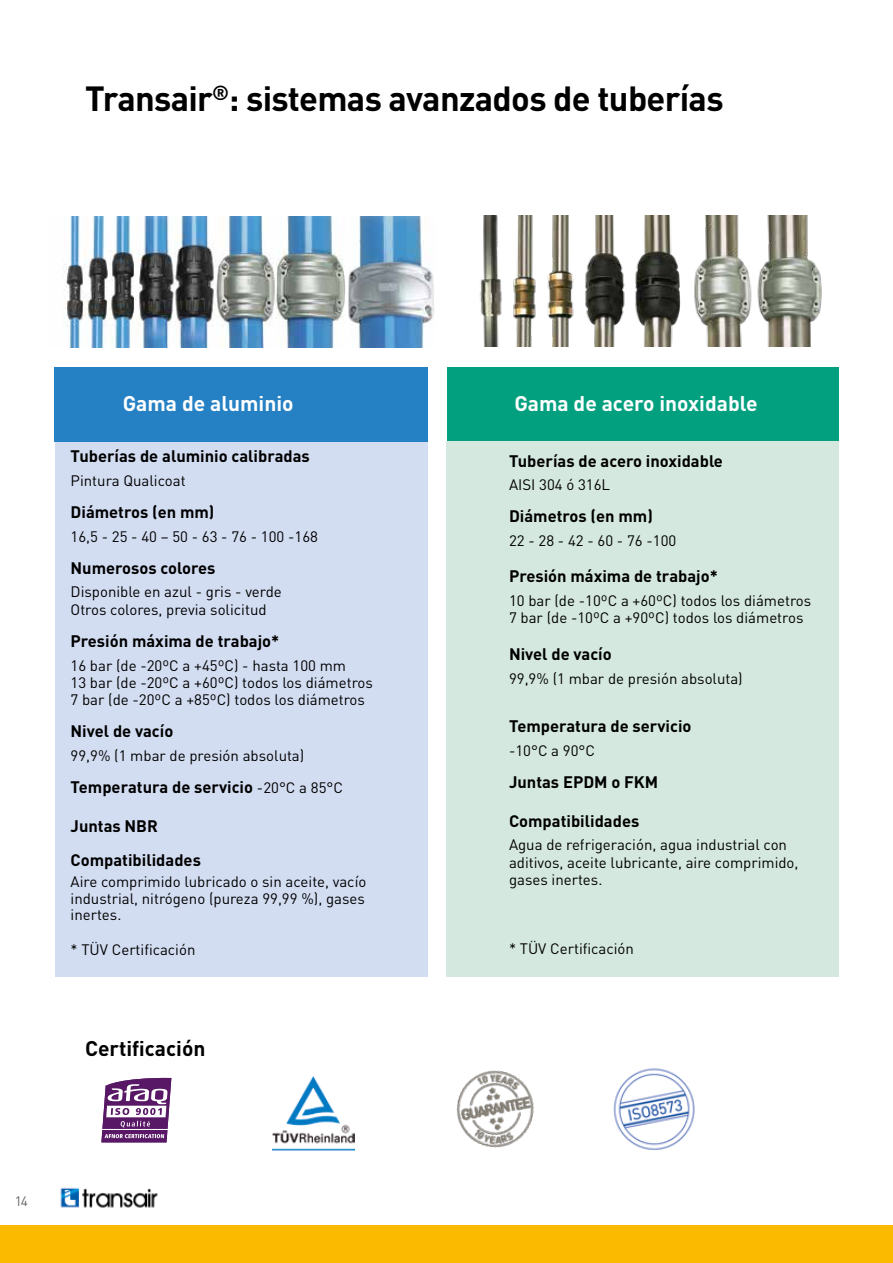
<style>
.page{position:relative;width:893px;height:1263px;background:#fff}
.page>*{position:absolute;margin:0;border:0;box-sizing:border-box;transform-origin:0 0}
.t1{font:700 34.5px "DINOT";letter-spacing:-.02em;color:#000}
.t2{font:700 21px "DINOT";color:#fff}
.t3{font:700 21px "DINOT";color:#000}
.t4{font:700 16.5px/34.2px "DINOT";color:#000}
.t5{font:15px/17.2px "DINOT";color:#000}
.t6{font:13.5px "DINOT";color:#646363}
.s1{font-weight:400;font-size:15px}
</style>
<div class="page">
<div style="left:0;top:1225px;width:893px;height:38px;background:#fbba00"></div>
<img style="left:60px;top:1187px;width:98px;height:21px">
<img style="left:480px;top:215px;width:48px;height:132px">
<img style="left:547px;top:216px;width:134px;height:131px">
<img style="left:694px;top:216px;width:57px;height:131px">
<img style="left:751px;top:216px;width:71px;height:131px">
<img style="left:501px;top:216px;width:35px;height:131px">
<img style="left:64px;top:216px;width:20px;height:132px">
<img style="left:84px;top:216px;width:24px;height:132px">
<img style="left:110px;top:216px;width:29px;height:132px">
<img style="left:139px;top:216px;width:35px;height:132px">
<img style="left:174px;top:216px;width:171px;height:132px">
<img style="left:348px;top:216px;width:86px;height:132px">
<div style="left:448px;top:367px;width:391px;height:74px;background:#03a080"></div>
<div style="left:446px;top:441px;width:393px;height:536px;background:#d4e8df"></div>
<div style="left:55px;top:367px;width:372px;height:610px;background:#d3ddf2"></div>
<img style="left:272px;top:1077px;width:83px;height:73px">
<img style="left:613px;top:1068px;width:82px;height:82px">
<img style="left:456px;top:1070px;width:78px;height:78px">
<svg style="left:101px;top:1078px;width:70px;height:64px"></svg>
<hr style="left:102px;top:1129px;width:66px;height:1px;background:#fff">
<div style="left:54px;top:367px;width:373px;height:74px;background:#2581c4"></div>
<h1 class="t1" style="left:85px;top:75px;width:640px">Transair<sup>®</sup>: sistemas avanzados de tuberías</h1>
<h2 class="t2" style="left:123px;top:389px;width:172px">Gama de aluminio</h2>
<h2 class="t2" style="left:514px;top:389px;width:245px">Gama de acero inoxidable</h2>
<p class="t4" style="left:71px;top:438px;width:241px">Tuberías de aluminio calibradas</p>
<p class="t5" style="left:71px;top:471px;width:117px">Pintura Qualicoat</p>
<p class="t4" style="left:71px;top:494px;width:145px">Diámetros (en mm)</p>
<p class="t5" style="left:71px;top:527px;width:249px">16,5 - 25 - 40 – 50 - 63 - 76 - 100 -168</p>
<p class="t4" style="left:71px;top:550px;width:146px">Numerosos colores</p>
<p class="t5" style="left:71px;top:583px;width:213px">Disponible en azul - gris - verde<br>Otros colores, previa solicitud</p>
<p class="t4" style="left:71px;top:623px;width:210px">Presión máxima de trabajo*</p>
<p class="t5" style="left:71px;top:656px;width:304px">16 bar (de -20ºC a +45ºC) - hasta 100 mm<br>13 bar (de -20ºC a +60ºC) todos los diámetros<br>7 bar (de -20ºC a +85ºC) todos los diámetros</p>
<p class="t4" style="left:71px;top:714px;width:104px">Nivel de vacío</p>
<p class="t5" style="left:71px;top:746px;width:235px">99,9% (1 mbar de presión absoluta)</p>
<p class="t4" style="left:71px;top:769px;width:274px">Temperatura de servicio <span class="s1">-20°C a 85°C</span></p>
<p class="t4" style="left:71px;top:808px;width:132px">Juntas NBR<br>Compatibilidades</p>
<p class="t5" style="left:71px;top:873px;width:297px;line-height:16.5px;text-align:justify">Aire comprimido lubricado o sin aceite, vacío industrial, nitrógeno (pureza 99,99 %), gases inertes.</p>
<p class="t5" style="left:71px;top:940px;width:126px">* TÜV Certificación</p>
<h2 class="t3" style="left:85px;top:1034px;width:122px">Certificación</h2>
<p class="t4" style="left:509px;top:443px;width:216px">Tuberías de acero inoxidable</p>
<p class="t5" style="left:509px;top:475px;width:103px">AISI 304 ó 316L</p>
<p class="t4" style="left:509px;top:499px;width:145px">Diámetros (en mm)</p>
<p class="t5" style="left:509px;top:531px;width:169px">22 - 28 - 42 - 60 - 76 -100</p>
<p class="t4" style="left:509px;top:558px;width:210px">Presión máxima de trabajo*</p>
<p class="t5" style="left:509px;top:591px;width:304px">10 bar (de -10ºC a +60ºC) todos los diámetros<br>7 bar (de -10ºC a +90ºC) todos los diámetros</p>
<p class="t4" style="left:509px;top:637px;width:104px">Nivel de vacío</p>
<p class="t5" style="left:509px;top:669px;width:235px">99,9% (1 mbar de presión absoluta)</p>
<p class="t4" style="left:509px;top:708px;width:184px">Temperatura de servicio</p>
<p class="t5" style="left:509px;top:741px;width:88px">-10°C a 90°C</p>
<p class="t4" style="left:509px;top:764px;width:151px">Juntas EPDM o FKM</p>
<p class="t4" style="left:509px;top:803px;width:132px">Compatibilidades</p>
<p class="t5" style="left:509px;top:836px;width:291px">Agua de refrigeración, agua industrial con aditivos, aceite lubricante, aire comprimido, gases inertes.</p>
<p class="t5" style="left:509px;top:939px;width:126px">* TÜV Certificación</p>
<p class="t6" style="left:15px;top:1192px;width:15px">14</p>
</div>
